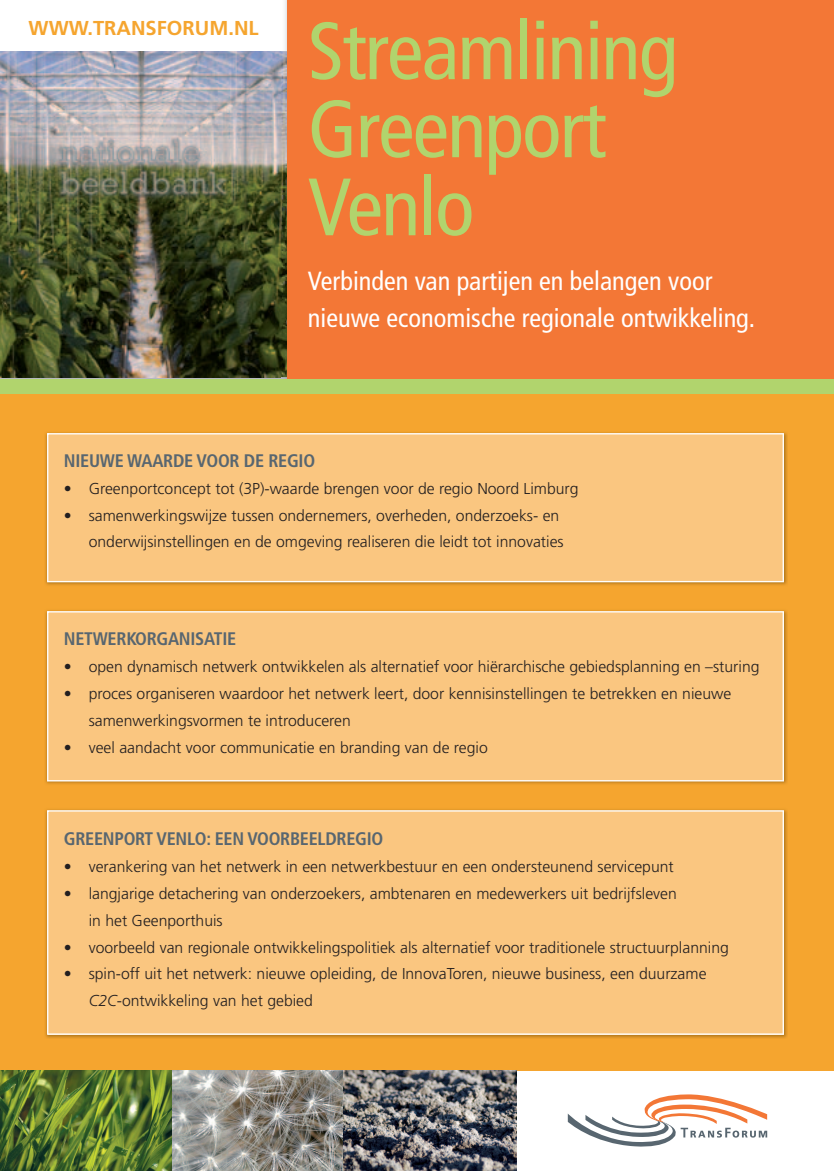
<style>
.page{position:relative;width:834px;height:1171px;background:#fff}
.page>*{position:absolute;margin:0;border:0;box-sizing:border-box;transform-origin:0 0}
.t1{font:condensed 81.2px/78px "Frutiger";letter-spacing:-.02em;color:#b1d46d}
.t2{font:condensed 26.25px/36.8px "Frutiger";color:#fff}
.t3{font:700 20.12px "Frutiger";color:#f5a52f}
.t4{font:700 condensed 18.2px "Frutiger";letter-spacing:-.015em;color:#586670}
.t5{font:300 15.75px/26.9px "Frutiger";color:#231f20}
.s1{font-style:italic}
</style>
<div class="page">
<div style="left:0;top:281px;width:833px;height:789px;background:#f5a52f"></div>
<img style="left:0;top:51px;width:287px;height:326px">
<svg style="left:567px;top:1094px;width:200px;height:53px"></svg>
<img style="left:0;top:1070px;width:173px;height:101px">
<svg style="left:173px;top:1070px;width:170px;height:101px;background:#94928c"></svg>
<img style="left:343px;top:1070px;width:173px;height:101px">
<svg style="left:281px;top:377px;width:6px;height:2px"></svg>
<div style="left:287px;top:0;width:546px;height:386px;background:#f37736"></div>
<div style="left:0;top:379px;width:833px;height:15px;background:#b1d46d"></div>
<img style="left:45px;top:432px;width:742px;height:153px">
<div style="left:47px;top:433px;width:736px;height:149px;background:#fac680"></div>
<img style="left:45px;top:610px;width:742px;height:174px">
<div style="left:47px;top:611px;width:736px;height:170px;background:#fac680"></div>
<img style="left:45px;top:809px;width:742px;height:229px">
<div style="left:47px;top:810px;width:736px;height:225px;background:#fac680"></div>
<p class="t3" style="left:29px;top:16px;width:231px">WWW.TRANSFORUM.NL</p>
<h1 class="t1" style="left:308px;top:13px;width:371px">Streamlining<br>Greenport<br>Venlo</h1>
<h2 class="t2" style="left:308px;top:263px;width:449px">Verbinden van partijen en belangen voor nieuwe economische regionale ontwikkeling.</h2>
<p class="t4" style="left:64px;top:449px;width:253px">NIEUWE WAARDE VOOR DE REGIO</p>
<p class="t5" style="left:64px;top:474px;width:516px">• Greenportconcept tot (3P)-waarde brengen voor de regio Noord Limburg</p>
<p class="t5" style="left:64px;top:501px;width:501px;text-align:right">• samenwerkingswijze tussen ondernemers, overheden, onderzoeks- en onderwijsinstellingen en de omgeving realiseren die leidt tot innovaties</p>
<p class="t4" style="left:64px;top:628px;width:174px">NETWERKORGANISATIE</p>
<p class="t5" style="left:64px;top:653px;width:697px">• open dynamisch netwerk ontwikkelen als alternatief voor hiërarchische gebiedsplanning en –sturing</p>
<p class="t5" style="left:89px;top:680px;width:644px;text-indent:-25px">• proces organiseren waardoor het netwerk leert, door kennisinstellingen te betrekken en nieuwe samenwerkingsvormen te introduceren</p>
<p class="t5" style="left:64px;top:734px;width:425px">• veel aandacht voor communicatie en branding van de regio</p>
<p class="t4" style="left:64px;top:827px;width:321px">GREENPORT VENLO: EEN VOORBEELDREGIO</p>
<p class="t5" style="left:64px;top:852px;width:611px">• verankering van het netwerk in een netwerkbestuur en een ondersteunend servicepunt</p>
<p class="t5" style="left:89px;top:879px;width:589px;text-indent:-25px">• langjarige detachering van onderzoekers, ambtenaren en medewerkers uit bedrijfsleven in het Geenporthuis</p>
<p class="t5" style="left:64px;top:933px;width:666px">• voorbeeld van regionale ontwikkelingspolitiek als alternatief voor traditionele structuurplanning</p>
<p class="t5" style="left:89px;top:960px;width:619px;text-indent:-25px">• spin-off uit het netwerk: nieuwe opleiding, de InnovaToren, nieuwe business, een duurzame<br><span class="s1">C2C</span>-ontwikkeling van het gebied</p>
</div>
